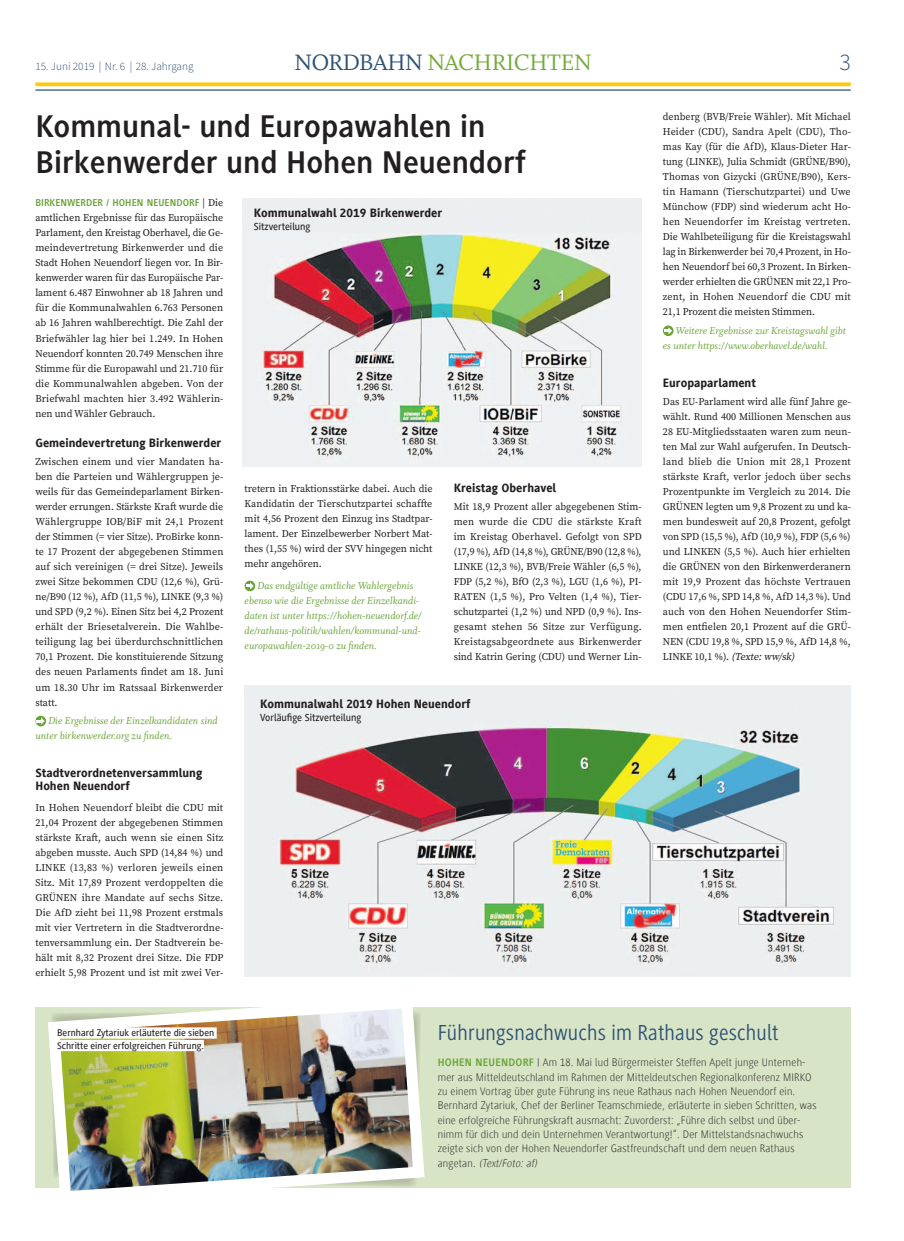
<style>
.page{position:relative;width:904px;height:1241px;background:#fff}
.page>*{position:absolute;margin:0;border:0;box-sizing:border-box;transform-origin:0 0}
.t1{font:700 32.5px/36.2px "Generis Sans Pro";color:#231f20}
.t2{font:25px "Whitman Roman LF";letter-spacing:-.02em;color:#74ab3a}
.t3{font:300 23.75px "Source Sans Pro";color:#2e5177}
.t4{font:22.5px "Generis Sans Pro";letter-spacing:.01em;color:#2e5177;scale:.93 1}
.t5{font:800 12.5px/13.5px "Generis Sans Com";color:#231f20}
.t6{font:100 11.25px/14.4px "Generis Sans Com";letter-spacing:.02em;color:#231f20}
.t7{font:11.25px/15px "Whitman Italic Os F";color:#68a335}
.t8{font:300 11.25px "Source Sans Pro";color:#2e5177}
.t9{font:500 10.62px "Generis Sans Com";color:#231f20}
.t10{font:10.38px/15px "Source Serif Pro";color:#231f20;text-align:justify}
.t11{font:10.38px/15px "Source Serif Pro";color:#231f20;text-align:justify;scale:.96 1}
.t12{font:700 10.38px "Generis Sans Pro";color:#68a335}
.t13{font:500 10px/12.5px "Generis Sans Com";color:#231f20}
.s1{color:#2e5177}
.s2{font-family:"Source Serif Pro";font-weight:400;color:#231f20}
.s3{font-style:italic}
.s4{font-family:"Generis Sans Pro";font-weight:700;color:#68a335}
</style>
<div class="page">
<svg style="left:35px;top:82px;width:815px;height:4px;background:#fecf24"></svg>
<hr style="left:35px;top:89px;width:815px;height:2px;background:#2e5177">
<svg style="left:35px;top:715px;width:11px;height:11px"></svg>
<svg style="left:37px;top:717px;width:8px;height:7px"></svg>
<div style="left:35px;top:1006px;width:815px;height:181px;background:#d7e4c5"></div>
<img style="left:244px;top:718px;width:606px;height:257px">
<div style="left:362px;top:685px;width:145px;height:33px;background:#eceff1"></div>
<div style="left:648px;top:685px;width:202px;height:33px;background:#eceff1"></div>
<img style="left:243px;top:232px;width:398px;height:234px">
<div style="left:362px;top:198px;width:77px;height:34px;background:#eceff1"></div>
<svg style="left:663px;top:325px;width:10px;height:11px"></svg>
<svg style="left:664px;top:327px;width:8px;height:7px"></svg>
<svg style="left:244px;top:580px;width:11px;height:11px"></svg>
<svg style="left:246px;top:582px;width:8px;height:7px"></svg>
<img style="left:42px;top:1006px;width:388px;height:185px">
<div style="left:57px;top:1027px;width:160px;height:11px;background:#fff"></div>
<div style="left:57px;top:1039px;width:147px;height:11px;background:#fff"></div>
<p class="t8" style="left:35px;top:59px;width:160px">15. Juni 2019 | Nr. 6 | 28. Jahrgang</p>
<h2 class="t2" style="left:294px;top:49px;width:299px"><span class="s1">NORDBAHN</span> NACHRICHTEN</h2>
<h3 class="t3" style="left:839px;top:48px;width:13px">3</h3>
<h1 class="t1" style="left:35px;top:108px;width:492px">Kommunal- und Europawahlen in<br>Birkenwerder und Hohen Neuendorf</h1>
<p class="t12" style="left:35px;top:197px;width:189px">Birkenwerder / Hohen N euendorf <span class="s2">| Die</span></p>
<p class="t10" style="left:35px;top:211px;width:189px">amtlichen Ergebnisse für das Europäische Parlament, den Kreistag Oberhavel, die Ge&shy;meindevertretung Birkenwerder und die Stadt Hohen Neuendorf liegen vor. In Bir&shy;kenwerder waren für das Europäische Par&shy;lament 6.487 Einwohner ab 18 Jahren und für die Kommunalwahlen 6.763 Personen ab 16 Jahren wahlberechtigt. Die Zahl der Briefwähler lag hier bei 1.249. In Hohen Neuendorf konnten 20.749 Menschen ihre Stimme für die Europawahl und 21.710 für die Kommunalwahlen abgeben. Von der Briefwahl machten hier 3.492 Wählerin&shy;nen und Wähler Gebrauch.</p>
<p class="t5" style="left:35px;top:435px;width:187px">Gemeindevertretung Birkenwerder</p>
<p class="t10" style="left:35px;top:454px;width:189px">Zwischen einem und vier Mandaten ha&shy;ben die Parteien und Wählergruppen je&shy;weils für das Gemeindeparlament Birken&shy;werder errungen. Stärkste Kraft wurde die Wählergruppe IOB/BiF mit 24,1 Prozent der Stimmen (= vier Sitze). ProBirke konn&shy;te 17 Prozent der abgegebenen Stimmen auf sich vereinigen (= drei Sitze). Jeweils zwei Sitze bekommen CDU (12,6 %), Grü&shy;ne/B90 (12 %), AfD (11,5 %), LINKE (9,3 %) und SPD (9,2 %). Einen Sitz bei 4,2 Prozent erhält der Briesetalverein. Die Wahlbe&shy;teiligung lag bei überdurchschnittlichen 70,1 Prozent. Die konstituierende Sitzung des neuen Parlaments findet am 18. Juni um 18.30 Uhr im Ratssaal Birkenwerder statt.</p>
<p class="t7" style="left:35px;top:713px;width:184px;text-indent:13px">Die Ergebnisse der Einzelkandidaten sind unter birkenwerder.org zu finden.</p>
<p class="t5" style="left:35px;top:765px;width:168px">Stadtverordnetenversammlung<br>Hohen Neuendorf</p>
<p class="t10" style="left:35px;top:799px;width:189px">In Hohen Neuendorf bleibt die CDU mit 21,04 Prozent der abgegebenen Stimmen stärkste Kraft, auch wenn sie einen Sitz abgeben musste. Auch SPD (14,84 %) und LINKE (13,83 %) verloren jeweils einen Sitz. Mit 17,89 Prozent verdoppelten die GRÜNEN ihre Mandate auf sechs Sitze.<br>Die AfD zieht bei 11,98 Prozent erstmals mit vier Vertretern in die Stadtverordne&shy;tenversammlung ein. Der Stadtverein be&shy;hält mit 8,32 Prozent drei Sitze. Die FDP erhielt 5,98 Prozent und ist mit zwei Ver-</p>
<p class="t5" style="left:254px;top:206px;width:190px">Kommunalwahl 2019 Birkenwerder</p>
<p class="t9" style="left:254px;top:221px;width:58px">Sitzverteilung</p>
<p class="t5" style="left:454px;top:480px;width:104px">Kreistag Oberhavel</p>
<p class="t11" style="left:454px;top:499px;width:197px">Mit 18,9 Prozent aller abgegebenen Stim&shy;men wurde die CDU die stärkste Kraft im Kreistag Oberhavel. Gefolgt von SPD (17,9 %), AfD (14,8 %), GRÜNE/B90 (12,8 %), LINKE (12,3 %), BVB/Freie Wähler (6,5 %), FDP (5,2 %), BfO (2,3 %), LGU (1,6 %), PI-RATEN (1,5 %), Pro Velten (1,4 %), Tier&shy;schutzpartei (1,2 %) und NPD (0,9 %). Ins&shy;gesamt stehen 56 Sitze zur Verfügung.<br>Kreistagsabgeordnete aus Birkenwerder sind Katrin Gering (CDU) und Werner Lin-</p>
<p class="t10" style="left:244px;top:481px;width:189px">tretern in Fraktionsstärke dabei. Auch die Kandidatin der Tierschutzpartei schaffte mit 4,56 Prozent den Einzug ins Stadtpar&shy;lament. Der Einzelbewerber Norbert Mat&shy;thes (1,55 %) wird der SVV hingegen nicht mehr angehören.</p>
<p class="t7" style="left:244px;top:578px;width:179px;text-indent:13px">Das endgültige amtliche Wahlergebnis ebenso wie die Ergebnisse der Einzelkandi&shy;daten ist unter https://hohen-neuendorf.de/ de/rathaus-politik/wahlen/kommunal-und&shy;europawahlen-2019-0 zu finden.</p>
<p class="t5" style="left:260px;top:697px;width:212px">Kommunalwahl 2019 Hohen Neuendorf</p>
<p class="t9" style="left:260px;top:712px;width:103px">Vorläufige Sitzverteilung</p>
<p class="t11" style="left:663px;top:109px;width:197px">denberg (BVB/Freie Wähler). Mit Michael Heider (CDU), Sandra Apelt (CDU), Tho&shy;mas Kay (für die AfD), Klaus-Dieter Har&shy;tung (LINKE), Julia Schmidt (GRÜNE/B90), Thomas von Gizycki (GRÜNE/B90), Kers&shy;tin Hamann (Tierschutzpartei) und Uwe Münchow (FDP) sind wiederum acht Ho&shy;hen Neuendorfer im Kreistag vertreten.<br>Die Wahlbeteiligung für die Kreistagswahl lag in Birkenwerder bei 70,4 Prozent, in Ho&shy;hen Neuendorf bei 60,3 Prozent. In Birken&shy;werder erhielten die GRÜNEN mit 22,1 Pro&shy;zent, in Hohen Neuendorf die CDU mit 21,1 Prozent die meisten Stimmen.</p>
<p class="t7" style="left:663px;top:323px;width:185px;text-indent:13px">Weitere Ergebnisse zur Kreistagswahl gibt es unter https://www.oberhavel.de/wahl.</p>
<p class="t5" style="left:663px;top:375px;width:95px">Europaparlament</p>
<p class="t10" style="left:663px;top:394px;width:189px">Das EU-Parlament wird alle fünf Jahre ge&shy;wählt. Rund 400 Millionen Menschen aus 28 EU-Mitgliedsstaaten waren zum neun&shy;ten Mal zur Wahl aufgerufen. In Deutsch&shy;land blieb die Union mit 28,1 Prozent stärkste Kraft, verlor jedoch über sechs Prozentpunkte im Vergleich zu 2014. Die GRÜNEN legten um 9,8 Prozent zu und ka&shy;men bundesweit auf 20,8 Prozent, gefolgt von SPD (15,5 %), AfD (10,9 %), FDP (5,6 %) und LINKEN (5,5 %). Auch hier erhielten die GRÜNEN von den Birkenwerderanern mit 19,9 Prozent das höchste Vertrauen (CDU 17,6 %, SPD 14,8 %, AfD 14,3 %). Und auch von den Hohen Neuendorfer Stim&shy;men entfielen 20,1 Prozent auf die GRÜ-NEN (CDU 19,8 %, SPD 15,9 %, AfD 14,8 %, L I N K E 1 0 , 1 % ) . <span class="s3">(Texte:ww/sk)</span></p>
<p class="t13" style="left:57px;top:1026px;width:159px">Bernhard Zytariuk erläuterte die sieben<br>Schritte einer erfolgreichen Führung.</p>
<h3 class="t4" style="left:438px;top:1020px;width:368px">Führungsnachwuchs im Rathaus geschult</h3>
<p class="t6" style="left:438px;top:1055px;width:380px"><span class="s4">Hohen N euendorf</span> | Am 18. Mai lud Bürgermeister Steffen Apelt junge Unterneh&shy;mer aus Mitteldeutschland im Rahmen der Mitteldeutschen Regionalkonferenz MIRKO zu einem Vortrag über gute Führung ins neue Rathaus nach Hohen Neuendorf ein.<br>Bernhard Zytariuk, Chef der Berliner Teamschmiede, erläuterte in sieben Schritten, was eine erfolgreiche Führungskraft ausmacht: Zuvorderst: „Führe dich selbst und über&shy;nimm für dich und dein Unternehmen Verantwortung!“. Der Mittelstandsnachwuchs zeigte sich von der Hohen Neuendorfer Gastfreundschaft und dem neuen Rathaus<br>a n g e t a n . <span class="s3">(Text/Foto: af)</span></p>
</div>
